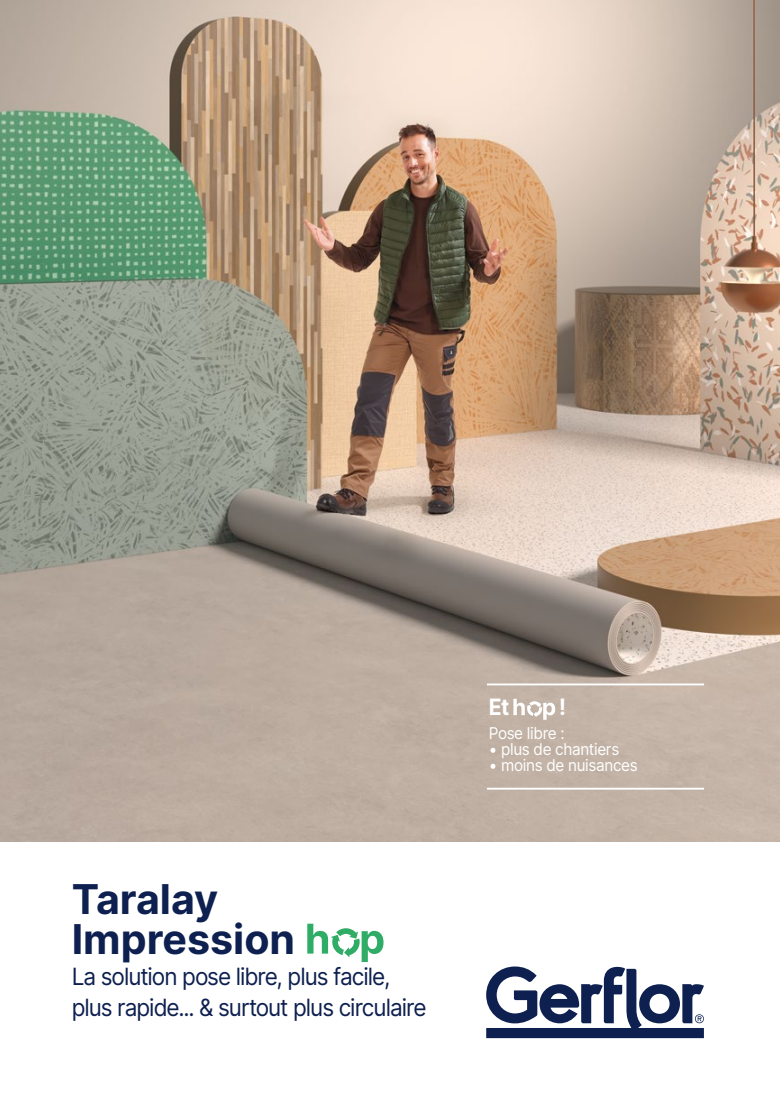
<style>
.page{position:relative;width:780px;height:1099px;background:#fff}
.page>*{position:absolute;margin:0;border:0;box-sizing:border-box;transform-origin:0 0}
.t1{font:700 41.12px/40px "Inter";color:#0e2050}
.t2{font:23.75px/31.2px "Inter";letter-spacing:-.045em;color:#0e2050;scale:.95 1}
.t3{font:700 22.5px "Inter";color:#fff;scale:.94 1}
.t4{font:16.25px "Inter";letter-spacing:-.025em;color:#fff;scale:.94 1}
</style>
<div class="page">
<img style="left:0;top:0;width:780px;height:841px">
<svg style="left:486px;top:966px;width:218px;height:72px"></svg>
<hr style="left:487px;top:683px;width:217px;height:2px;background:#fff">
<hr style="left:487px;top:787px;width:217px;height:2px;background:#fff">
<svg style="left:513px;top:698px;width:42px;height:21px"></svg>
<svg style="left:307px;top:923px;width:76px;height:39px"></svg>
<h1 class="t1" style="left:72px;top:877px;width:225px">Taralay<br>Impression</h1>
<p class="t2" style="left:72px;top:960px;width:375px">La solution pose libre, plus facile, plus rapide... &amp; surtout plus circulaire</p>
<p class="t3" style="left:489px;top:690px;width:23px">Et</p>
<p class="t3" style="left:559px;top:690px;width:9px">!</p>
<p class="t4" style="left:489px;top:721px;width:82px">Pose libre :</p>
<p class="t4" style="left:489px;top:737px;width:140px">• plus de chantiers</p>
<p class="t4" style="left:489px;top:753px;width:160px">• moins de nuisances</p>
</div>
